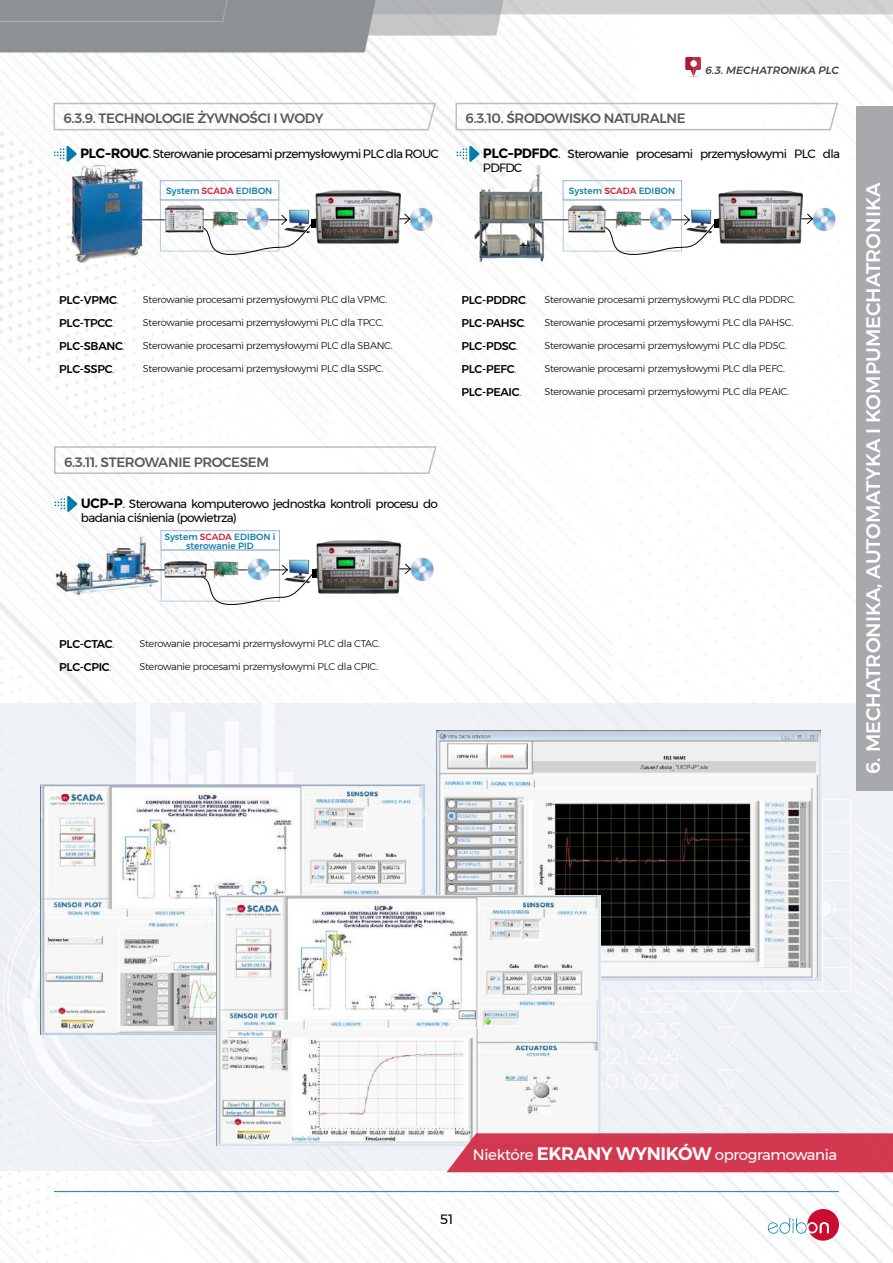
<style>
.page{position:relative;width:893px;height:1263px;background:#fff}
.page>*{position:absolute;margin:0;border:0;box-sizing:border-box;transform-origin:0 0}
.t1{font:500 19.5px "Montserrat";color:#fff}
.t2{font:15px "Montserrat";letter-spacing:-.025em;color:#fff}
.t3{font:500 13.5px "Montserrat";letter-spacing:-.025em;color:#58595b}
.t4{font:13.5px "Montserrat";color:#000}
.t5{font:12px/14.4px "Montserrat";letter-spacing:-.05em;color:#000}
.t6{font:500 11.25px "Montserrat";letter-spacing:-.025em;color:#000}
.t7{font:italic 500 10.5px "Montserrat";color:#414042}
.t8{font:300 9.75px "Montserrat";letter-spacing:-.025em;color:#000}
.t9{font:500 9px/9px "Montserrat";color:#1380b0;text-align:center}
.s1{font-weight:700;font-size:13.5px}
.s2{color:#cf1f3a}
.s3{font-weight:300;font-size:9.75px}
.s4{font-weight:600;font-size:18px}
</style>
<div class="page">
<img style="left:0;top:0;width:893px;height:1263px">
<svg style="left:767px;top:1209px;width:72px;height:32px"></svg>
<hr style="left:54px;top:1191px;width:785px;height:1px;background:#1380b0">
<div style="left:0;top:703px;width:893px;height:467px;background:#eff2f6"></div>
<hr style="left:823px;top:800px;width:1px;height:190px;background:#fff">
<div style="left:136px;top:703px;width:13px;height:125px;background:#fff"></div>
<div style="left:154px;top:739px;width:13px;height:89px;background:#fff"></div>
<div style="left:172px;top:712px;width:13px;height:116px;background:#fff"></div>
<div style="left:190px;top:775px;width:13px;height:53px;background:#fff"></div>
<div style="left:207px;top:751px;width:14px;height:77px;background:#fff"></div>
<div style="left:225px;top:721px;width:14px;height:107px;background:#fff"></div>
<div style="left:243px;top:748px;width:13px;height:80px;background:#fff"></div>
<div style="left:261px;top:703px;width:13px;height:125px;background:#fff"></div>
<div style="left:279px;top:772px;width:13px;height:56px;background:#fff"></div>
<svg style="left:16px;top:840px;width:201px;height:293px"></svg>
<img style="left:41px;top:784px;width:383px;height:250px">
<img style="left:437px;top:730px;width:383px;height:165px">
<img style="left:217px;top:895px;width:229px;height:250px">
<svg style="left:53px;top:102px;width:384px;height:29px"></svg>
<div style="left:160px;top:199px;width:119px;height:52px;border:1px solid #96b5d3"></div>
<div style="left:160px;top:180px;width:119px;height:20px;border:1px solid #96b5d3"></div>
<svg style="left:54px;top:145px;width:23px;height:17px"></svg>
<img style="left:69px;top:163px;width:76px;height:99px">
<img style="left:209px;top:207px;width:31px;height:7px">
<img style="left:246px;top:207px;width:23px;height:7px">
<img style="left:409px;top:206px;width:25px;height:25px">
<img style="left:282px;top:209px;width:28px;height:5px">
<svg style="left:400px;top:213px;width:11px;height:12px"></svg>
<svg style="left:130px;top:214px;width:187px;height:54px"></svg>
<img style="left:315px;top:190px;width:85px;height:53px">
<img style="left:165px;top:205px;width:38px;height:28px">
<svg style="left:455px;top:102px;width:384px;height:29px"></svg>
<div style="left:563px;top:199px;width:119px;height:52px;border:1px solid #96b5d3"></div>
<div style="left:563px;top:180px;width:119px;height:20px;border:1px solid #96b5d3"></div>
<svg style="left:457px;top:145px;width:23px;height:17px"></svg>
<img style="left:474px;top:163px;width:72px;height:99px">
<img style="left:612px;top:207px;width:31px;height:7px">
<img style="left:648px;top:207px;width:24px;height:7px">
<img style="left:812px;top:206px;width:24px;height:25px">
<img style="left:685px;top:209px;width:28px;height:5px">
<svg style="left:803px;top:213px;width:11px;height:12px"></svg>
<svg style="left:532px;top:214px;width:188px;height:54px"></svg>
<img style="left:717px;top:190px;width:86px;height:53px">
<img style="left:568px;top:205px;width:38px;height:28px">
<svg style="left:53px;top:445px;width:385px;height:30px"></svg>
<div style="left:161px;top:549px;width:119px;height:52px;border:1px solid #96b5d3"></div>
<div style="left:161px;top:530px;width:119px;height:20px;border:1px solid #96b5d3"></div>
<svg style="left:54px;top:496px;width:23px;height:16px"></svg>
<img style="left:54px;top:527px;width:107px;height:71px">
<img style="left:210px;top:557px;width:31px;height:7px">
<img style="left:246px;top:557px;width:24px;height:7px">
<img style="left:409px;top:556px;width:25px;height:25px">
<img style="left:283px;top:559px;width:28px;height:5px">
<svg style="left:401px;top:563px;width:11px;height:12px"></svg>
<img style="left:130px;top:564px;width:187px;height:54px">
<img style="left:315px;top:540px;width:86px;height:53px">
<img style="left:163px;top:560px;width:43px;height:17px">
<svg style="left:685px;top:57px;width:16px;height:20px"></svg>
<svg style="left:446px;top:822px;width:447px;height:353px"></svg>
<div style="left:857px;top:106px;width:36px;height:685px;background:#a7a9ac"></div>
<h3 class="t3" style="left:63px;top:108px;width:262px">6.3.9. TECHNOLOGIE ŻYWNOŚCI I WODY</h3>
<p class="t5" style="left:80px;top:146px;width:360px"><span class="s1">PLC-ROUC</span>. Sterowanie procesami przemysłowymi PLC dla ROUC</p>
<p class="t9" style="left:166px;top:186px;width:108px">System <span class="s2">SCADA</span> EDIBON</p>
<p class="t7" style="left:705px;top:62px;width:135px">6.3. MECHATRONIKA PLC</p>
<h3 class="t3" style="left:465px;top:108px;width:222px">6.3.10. ŚRODOWISKO NATURALNE</h3>
<p class="t5" style="left:483px;top:146px;width:359px"><span class="s1">PLC-PDFDC</span>. Sterowanie procesami przemysłowymi PLC dla<br>PDFDC</p>
<p class="t9" style="left:569px;top:186px;width:108px">System <span class="s2">SCADA</span> EDIBON</p>
<p class="t6" style="left:59px;top:292px;width:61px">PLC-VPMC<span class="s3">.</span></p>
<p class="t8" style="left:143px;top:292px;width:246px">Sterowanie procesami przemysłowymi PLC dla VPMC.</p>
<p class="t6" style="left:59px;top:314px;width:57px">PLC-TPCC<span class="s3">.</span></p>
<p class="t8" style="left:143px;top:315px;width:242px">Sterowanie procesami przemysłowymi PLC dla TPCC.</p>
<p class="t6" style="left:59px;top:337px;width:67px">PLC-SBANC<span class="s3">.</span></p>
<p class="t8" style="left:143px;top:338px;width:251px">Sterowanie procesami przemysłowymi PLC dla SBANC.</p>
<p class="t6" style="left:59px;top:360px;width:56px">PLC-SSPC<span class="s3">.</span></p>
<p class="t8" style="left:143px;top:361px;width:242px">Sterowanie procesami przemysłowymi PLC dla SSPC.</p>
<h3 class="t3" style="left:64px;top:451px;width:207px">6.3.11. STEROWANIE PROCESEM</h3>
<p class="t5" style="left:81px;top:496px;width:359px"><span class="s1">UCP-P</span>. Sterowana komputerowo jednostka kontroli procesu do badania ciśnienia (powietrza)</p>
<p class="t9" style="left:164px;top:532px;width:112px">System <span class="s2">SCADA</span> EDIBON i sterowanie PID</p>
<p class="t6" style="left:461px;top:292px;width:67px">PLC-PDDRC<span class="s3">.</span></p>
<p class="t8" style="left:544px;top:292px;width:253px">Sterowanie procesami przemysłowymi PLC dla PDDRC.</p>
<p class="t6" style="left:461px;top:314px;width:66px">PLC-PAHSC<span class="s3">.</span></p>
<p class="t8" style="left:544px;top:315px;width:250px">Sterowanie procesami przemysłowymi PLC dla PAHSC.</p>
<p class="t6" style="left:461px;top:337px;width:58px">PLC-PDSC<span class="s3">.</span></p>
<p class="t8" style="left:544px;top:338px;width:244px">Sterowanie procesami przemysłowymi PLC dla PDSC.</p>
<p class="t6" style="left:461px;top:360px;width:56px">PLC-PEFC<span class="s3">.</span></p>
<p class="t8" style="left:544px;top:361px;width:242px">Sterowanie procesami przemysłowymi PLC dla PEFC.</p>
<p class="t6" style="left:461px;top:383px;width:61px">PLC-PEAIC<span class="s3">.</span></p>
<p class="t8" style="left:544px;top:384px;width:246px">Sterowanie procesami przemysłowymi PLC dla PEAIC.</p>
<p class="t6" style="left:59px;top:636px;width:56px">PLC-CTAC<span class="s3">.</span></p>
<p class="t8" style="left:140px;top:636px;width:242px">Sterowanie procesami przemysłowymi PLC dla CTAC.</p>
<p class="t6" style="left:59px;top:658px;width:54px">PLC-CPIC<span class="s3">.</span></p>
<p class="t8" style="left:140px;top:659px;width:240px">Sterowanie procesami przemysłowymi PLC dla CPIC.</p>
<h1 class="t1" style="left:858px;top:774px;width:593px;rotate:-90deg">6. MECHATRONIKA, AUTOMATYKA I KOMPUMECHATRONIKA</h1>
<h3 class="t4" style="left:440px;top:1209px;width:15px">51</h3>
<h2 class="t2" style="left:473px;top:1143px;width:366px">Niektóre <span class="s4">EKRANY WYNIKÓW</span> oprogramowania</h2>
</div>
